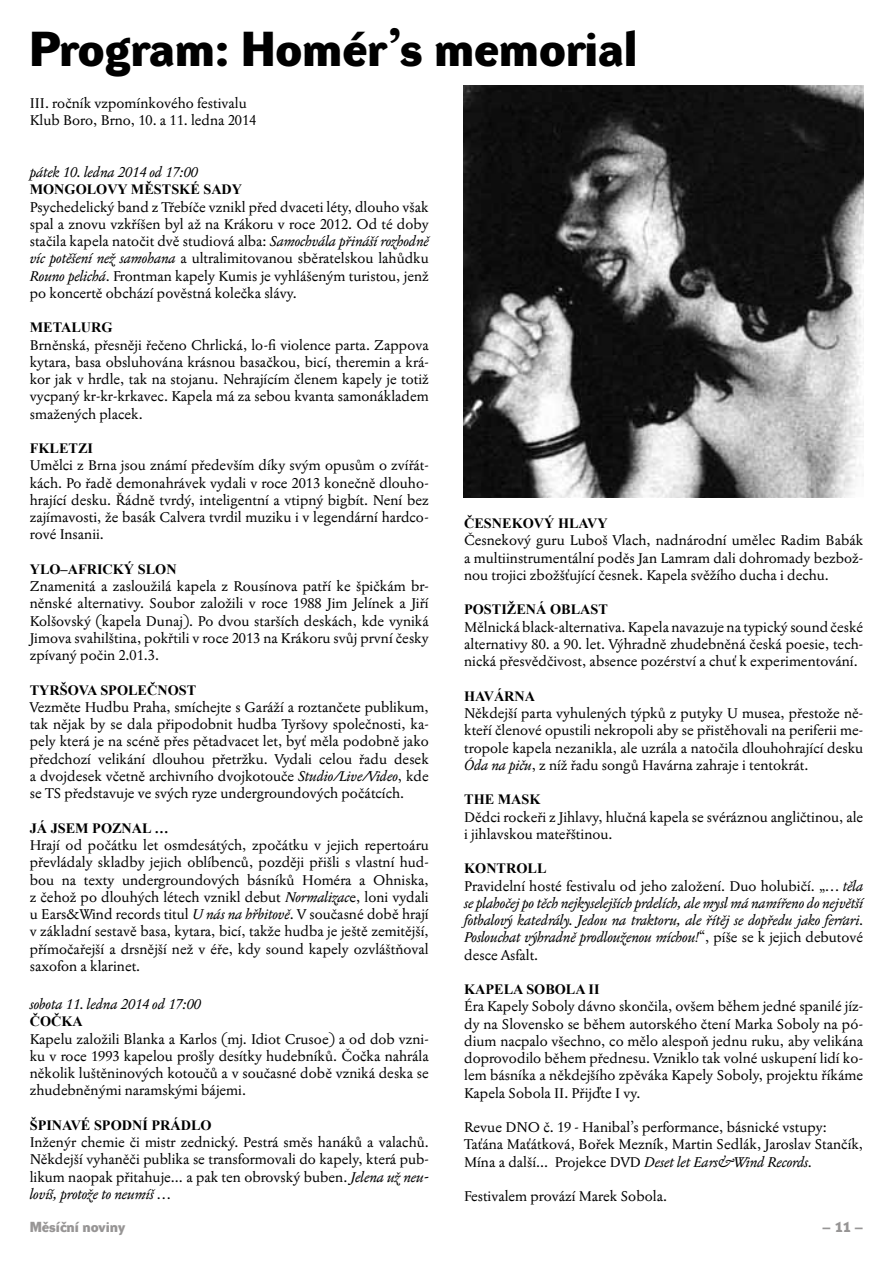
<style>
.page{position:relative;width:893px;height:1263px;background:#fff}
.page>*{position:absolute;margin:0;border:0;box-sizing:border-box;transform-origin:0 0}
.t1{font:700 48px "Dyna Grotesk DE";color:#000}
.t2{font:14.25px/17.2px "Jannon 10 Pro";color:#000;text-align:justify}
.t3{font:italic 14.25px/17.2px "Jannon 10 Pro";color:#000;text-align:justify}
.t4{font:700 14.25px "Times New Roman";color:#000}
.t5{font:700 14.25px "Dyna Grotesk DE";color:#979595}
.s1{font-style:italic}
.s2{font-style:normal}
</style>
<div class="page">
<img style="left:464px;top:85px;width:399px;height:412px">
<h1 class="t1" style="left:29px;top:21px;width:610px">Program: Homér’s memorial</h1>
<p class="t2" style="left:30px;top:94px;width:228px">III. ročník vzpomínkového festivalu<br>Klub Boro, Brno, 10. a 11. ledna 2014</p>
<p class="t3" style="left:30px;top:164px;width:169px">pátek 10. ledna 2014 od 17:00</p>
<p class="t4" style="left:30px;top:180px;width:214px">MONGOLOVY MĚSTSKÉ SADY</p>
<p class="t2" style="left:30px;top:198px;width:401px">Psychedelický band z Třebíče vznikl před dvaceti léty, dlouho však spal a znovu vzkříšen byl až na Krákoru v roce 2012. Od té doby stačila kapela natočit dvě studiová alba: <span class="s1">Samochvála přináší rozhodně víc potěšení než samohana</span> a ultralimitovanou sběratelskou lahůdku <span class="s1">Rouno pelichá</span>. Frontman kapely Kumis je vyhlášeným turistou, jenž po koncertě obchází pověstná kolečka slávy.</p>
<p class="t4" style="left:30px;top:318px;width:84px">METALURG</p>
<p class="t2" style="left:30px;top:336px;width:401px">Brněnská, přesněji řečeno Chrlická, lo-fi violence parta. Zappova kytara, basa obsluhována krásnou basačkou, bicí, theremin a krá&shy;kor jak v hrdle, tak na stojanu. Nehrajícím členem kapely je totiž vycpaný kr-kr-krkavec. Kapela má za sebou kvanta samonákladem smažených placek.</p>
<p class="t4" style="left:30px;top:438px;width:65px">FKLETZI</p>
<p class="t2" style="left:30px;top:457px;width:401px">Umělci z Brna jsou známí především díky svým opusům o zvířát&shy;kách. Po řadě demonahrávek vydali v roce 2013 konečně dlouho&shy;hrající desku. Řádně tvrdý, inteligentní a vtipný bigbít. Není bez zajímavosti, že basák Calvera tvrdil muziku i v legendární hardco&shy;rové Insanii.</p>
<p class="t4" style="left:30px;top:559px;width:148px">YLO–AFRICKÝ SLON</p>
<p class="t2" style="left:30px;top:577px;width:401px">Znamenitá a zasloužilá kapela z Rousínova patří ke špičkám br&shy;něnské alternativy. Soubor založili v roce 1988 Jim Jelínek a Jiří Kolšovský (kapela Dunaj). Po dvou starších deskách, kde vyniká Jimova svahilština, pokřtili v roce 2013 na Krákoru svůj první česky zpívaný počin 2.01.3.</p>
<p class="t4" style="left:30px;top:680px;width:168px">TYRŠOVA SPOLEČNOST</p>
<p class="t2" style="left:30px;top:698px;width:401px">Vezměte Hudbu Praha, smíchejte s Garáží a roztančete publikum, tak nějak by se dala připodobnit hudba Tyršovy společnosti, ka&shy;pely která je na scéně přes pětadvacet let, byť měla podobně jako předchozí velikání dlouhou přetržku. Vydali celou řadu desek a dvojdesek včetně archivního dvojkotouče <span class="s1">Studio/Live/Video</span>, kde se TS představuje ve svých ryze undergroundových počátcích.</p>
<p class="t4" style="left:30px;top:818px;width:140px">JÁ JSEM POZNAL …</p>
<p class="t2" style="left:30px;top:836px;width:401px">Hrají od počátku let osmdesátých, zpočátku v jejich repertoáru převládaly skladby jejich oblíbenců, později přišli s vlastní hud&shy;bou na texty undergroundových básníků Homéra a Ohniska, z čehož po dlouhých létech vznikl debut <span class="s1">Normalizac</span>e, loni vydali u Ears&amp;Wind records titul <span class="s1">U nás na hřbitově</span>. V současné době hrají v základní sestavě basa, kytara, bicí, takže hudba je ještě zemitější, přímočařejší a drsnější než v éře, kdy sound kapely ozvláštňoval saxofon a klarinet.</p>
<p class="t3" style="left:30px;top:996px;width:172px">sobota 11. ledna 2014 od 17:00</p>
<p class="t4" style="left:30px;top:1012px;width:55px">ČOČKA</p>
<p class="t2" style="left:30px;top:1030px;width:401px">Kapelu založili Blanka a Karlos (mj. Idiot Crusoe) a od dob vzni&shy;ku v roce 1993 kapelou prošly desítky hudebníků. Čočka nahrála několik luštěninových kotoučů a v současné době vzniká deska se zhudebněnými naramskými bájemi.</p>
<p class="t4" style="left:30px;top:1115px;width:183px">ŠPINAVÉ SPODNÍ PRÁDLO</p>
<p class="t2" style="left:30px;top:1133px;width:401px">Inženýr chemie či mistr zednický. Pestrá směs hanáků a valachů.<br>Někdejší vyhaněči publika se transformovali do kapely, která pub&shy;likum naopak přitahuje... a pak ten obrovský buben. <span class="s1">Jelena už neu&shy;lovíš, protože to neumíš …</span></p>
<p class="t4" style="left:464px;top:513px;width:145px">ČESNEKOVÝ HLAVY</p>
<p class="t2" style="left:464px;top:532px;width:401px">Česnekový guru Luboš Vlach, nadnárodní umělec Radim Babák a multiinstrumentální poděs Jan Lamram dali dohromady bezbož&shy;nou trojici zbožšťující česnek. Kapela svěžího ducha i dechu.</p>
<p class="t4" style="left:464px;top:600px;width:145px">POSTIŽENÁ OBLAST</p>
<p class="t2" style="left:464px;top:618px;width:400px">Mělnická black-alternativa. Kapela navazuje na typický sound české alternativy 80. a 90. let. Výhradně zhudebněná česká poesie, tech&shy;nická přesvědčivost, absence pozérství a chuť k experimentování.</p>
<p class="t4" style="left:464px;top:686px;width:72px">HAVÁRNA</p>
<p class="t2" style="left:464px;top:704px;width:401px">Někdejší parta vyhulených týpků z putyky U musea, přestože ně&shy;kteří členové opustili nekropoli aby se přistěhovali na periferii me&shy;tropole kapela nezanikla, ale uzrála a natočila dlouhohrající desku <span class="s1">Óda na piču</span>, z níž řadu songů Havárna zahraje i tentokrát.</p>
<p class="t4" style="left:464px;top:790px;width:78px">THE MASK</p>
<p class="t2" style="left:464px;top:808px;width:401px">Dědci rockeři z Jihlavy, hlučná kapela se svéráznou angličtinou, ale i jihlavskou mateřštinou.</p>
<p class="t4" style="left:464px;top:859px;width:84px">KONTROLL</p>
<p class="t3" style="left:464px;top:877px;width:401px"><span class="s2">Pravidelní hosté festivalu od jeho založení. Duo holubičí. „</span>… těla se plahočej po těch nejkyselejších prdelích, ale mysl má namířeno do největší fotbalový katedrály. Jedou na traktoru, ale řítěj se dopředu jako ferrari.<br>Poslouchat výhradně prodlouženou míchou!<span class="s2">“, píše se k jejich debutové desce Asfalt.</span></p>
<p class="t4" style="left:464px;top:979px;width:137px">KAPELA SOBOLA II</p>
<p class="t2" style="left:464px;top:998px;width:401px">Éra Kapely Soboly dávno skončila, ovšem během jedné spanilé jíz&shy;dy na Slovensko se během autorského čtení Marka Soboly na pó&shy;dium nacpalo všechno, co mělo alespoň jednu ruku, aby velikána doprovodilo během přednesu. Vzniklo tak volné uskupení lidí ko&shy;lem básníka a někdejšího zpěváka Kapely Soboly, projektu říkáme Kapela Sobola II. Přijďte I vy.</p>
<p class="t2" style="left:464px;top:1118px;width:400px;text-align:left">Revue DNO č. 19 - Hanibal’s performance, básnické vstupy:<br>Taťána Maťátková, Bořek Mezník, Martin Sedlák, Jaroslav Stančík,<br>Mína a další... Projekce DVD <span class="s1">Deset let Ears&amp;Wind Records.</span></p>
<p class="t2" style="left:464px;top:1187px;width:204px">Festivalem provází Marek Sobola.</p>
<p class="t5" style="left:30px;top:1219px;width:97px">Měsíční noviny</p>
<p class="t5" style="left:822px;top:1219px;width:42px">– 11 –</p>
</div>
